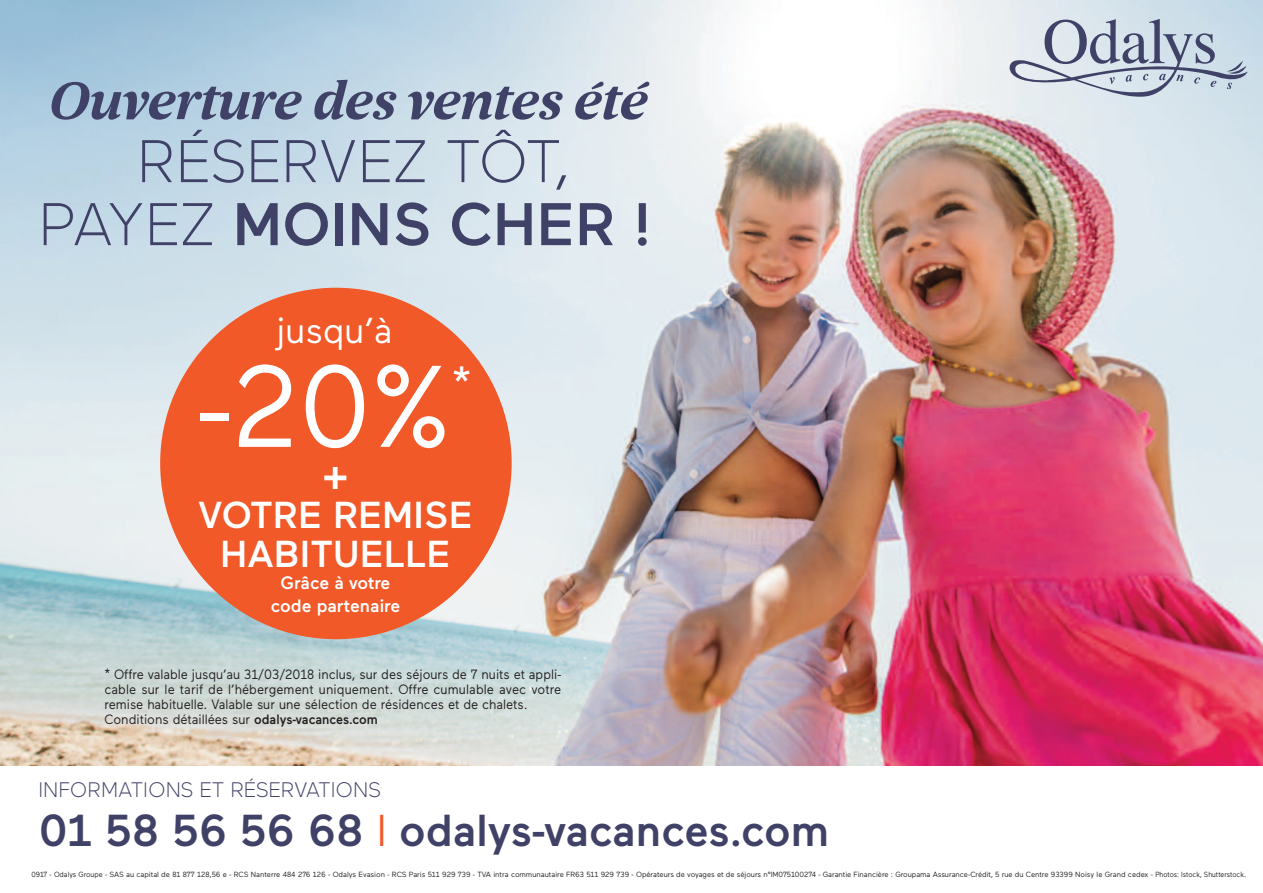
<style>
.page{position:relative;width:1263px;height:893px;background:#fff}
.page>*{position:absolute;margin:0;border:0;box-sizing:border-box;transform-origin:0 0}
.t1{font:115.8px "Maax";color:#fff}
.t2{font:300 60px/63px "Maax";color:#404167;text-align:center}
.t3{font:italic 700 54px "Breve News";color:#404167}
.t4{font:46.35px "Maax";color:#fff}
.t5{font:500 45px "Maax";color:#fff}
.t6{font:500 44.7px "Maax";color:#404167}
.t7{font:500 37.5px/39px "Maax";color:#fff;text-align:center}
.t8{font:36px "Maax";color:#fff}
.t9{font:300 21px "Maax";color:#404167}
.t10{font:500 18px/22.5px "Maax";color:#fff;text-align:center}
.t11{font:13.5px/15px "Maax";color:#231f20;scale:.95 1}
.t12{font:7.5px "Maax";letter-spacing:-.005em;color:#231f20;scale:.95 1}
.s1{font-weight:500}
.s2{font-family:"Frutiger";font-weight:300;color:#f15929}
</style>
<div class="page">
<img style="left:0;top:0;width:1263px;height:765px">
<div style="left:160px;top:288px;width:352px;height:351px;background:#f15929;border-radius:50%"></div>
<svg style="left:1009px;top:19px;width:239px;height:78px;background:#bbc5d2"></svg>
<h3 class="t3" style="left:46px;top:82px;width:600px">Ouverture des ventes été</h3>
<h2 class="t2" style="left:38px;top:135px;width:615px">RÉSERVEZ TÔT,<br>PAYEZ <span class="s1">MOINS CHER !</span></h2>
<h3 class="t8" style="left:276px;top:318px;width:118px">jusqu’à</h3>
<h1 class="t1" style="left:197px;top:366px;width:256px">-20%</h1>
<h3 class="t4" style="left:451px;top:370px;width:23px">*</h3>
<h3 class="t5" style="left:321px;top:457px;width:31px">+</h3>
<h3 class="t7" style="left:198px;top:499px;width:276px">VOTRE REMISE<br>HABITUELLE</h3>
<h3 class="t10" style="left:271px;top:573px;width:131px">Grâce à votre code partenaire</h3>
<p class="t11" style="left:105px;top:668px;width:482px">* Offre valable jusqu’au 31/03/2018 inclus, sur des séjours de 7 nuits et appli&shy;cable sur le tarif de l’hébergement uniquement. Offre cumulable avec votre remise habituelle. Valable sur une sélection de résidences et de chalets.<br>Conditions détaillées sur <span class="s1">odalys-vacances.com</span></p>
<h3 class="t9" style="left:38px;top:782px;width:344px">INFORMATIONS ET RÉSERVATIONS</h3>
<h3 class="t6" style="left:38px;top:814px;width:792px">01 58 56 56 68 <span class="s2">I</span> odalys-vacances.com</h3>
<p class="t12" style="left:31px;top:872px;width:1280px">0917 - Odalys Groupe - SAS au capital de 81 877 128,56 e - RCS Nanterre 484 276 126 - Odalys Evasion - RCS Paris 511 929 739 - TVA intra communautaire FR63 511 929 739 - Opérateurs de voyages et de séjours n°IM075100274 - Garantie Financière : Groupama Assurance-Crédit, 5 rue du Centre 93399 Noisy le Grand cedex - Photos: Istock, Shutterstock.</p>
</div>
